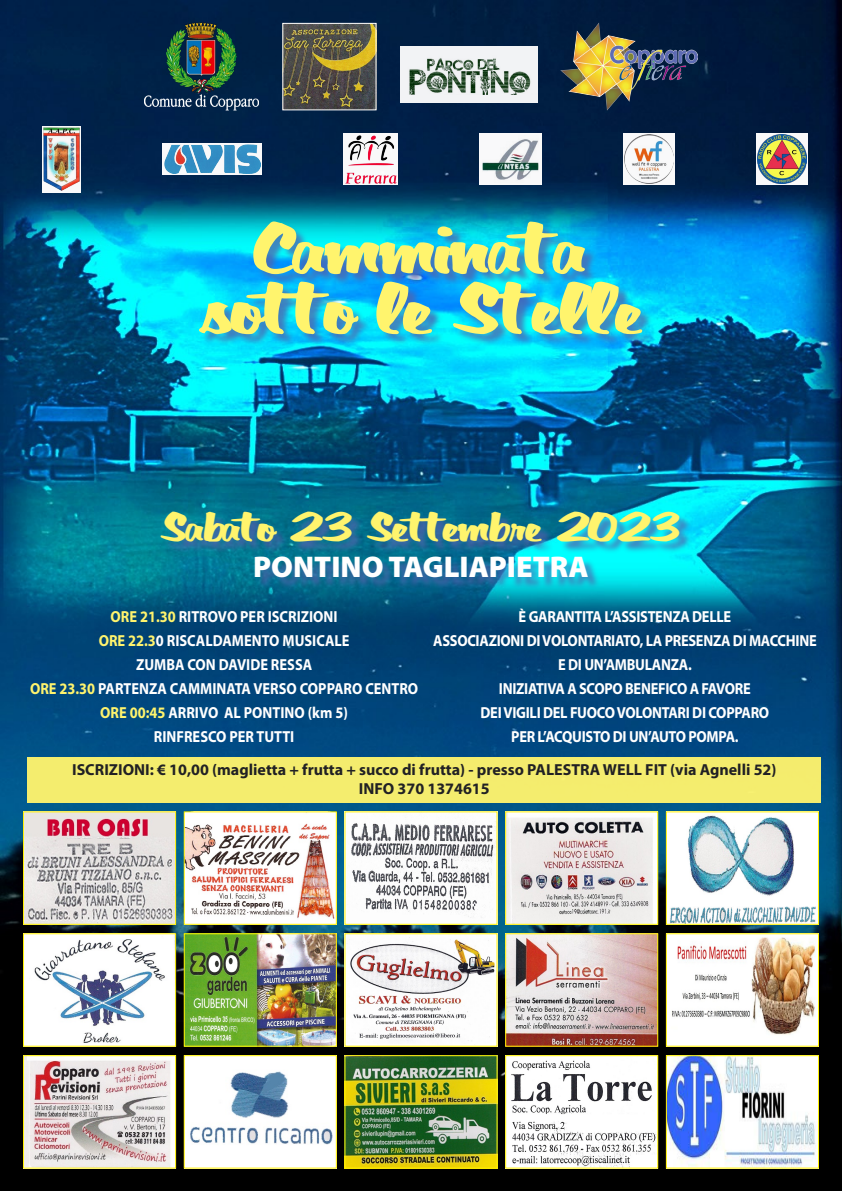
<style>
.page{position:relative;width:842px;height:1191px;background:#fff}
.page>*{position:absolute;margin:0;border:0;box-sizing:border-box;transform-origin:0 0}
.t1{font:64px "Big Fiction Text SP Bold";color:#fff46d}
.t2{font:64px "Big Fiction Text SP Bold";letter-spacing:.025em;color:#fff46d}
.t3{font:36px "Big Fiction Text SP Bold";color:#fff46d}
.t4{font:900 30px "Myriad Pro";color:#fff}
.t5{font:700 16px "Myriad Pro";letter-spacing:-.02em;color:#fff;scale:.9 1}
.t6{font:700 16px "Myriad Pro";color:#fff;scale:.9 1}
.t7{font:700 16px/19.2px "Myriad Pro";color:#231f20;text-align:center}
.s1{font-size:60px}
.s2{color:#fff46d}
</style>
<div class="page">
<img style="left:0;top:0;width:842px;height:1191px">
<img style="left:144px;top:23px;width:115px;height:87px">
<img style="left:284px;top:25px;width:90px;height:83px">
<div style="left:282px;top:23px;width:94px;height:87px;border:1px solid #fff"></div>
<img style="left:25px;top:813px;width:149px;height:109px">
<div style="left:23px;top:811px;width:153px;height:113px;border:1px solid #fff101"></div>
<img style="left:186px;top:813px;width:149px;height:109px">
<img style="left:346px;top:813px;width:149px;height:109px">
<img style="left:507px;top:813px;width:149px;height:109px">
<img style="left:668px;top:813px;width:149px;height:109px">
<div style="left:666px;top:811px;width:153px;height:113px;border:1px solid #fff101"></div>
<img style="left:25px;top:935px;width:149px;height:109px">
<div style="left:23px;top:933px;width:153px;height:113px;border:1px solid #fff101"></div>
<img style="left:186px;top:935px;width:149px;height:109px">
<div style="left:184px;top:933px;width:153px;height:113px;border:1px solid #fff101"></div>
<img style="left:346px;top:935px;width:149px;height:109px">
<img style="left:507px;top:935px;width:149px;height:109px">
<div style="left:505px;top:933px;width:153px;height:113px;border:1px solid #fff101"></div>
<img style="left:668px;top:935px;width:149px;height:109px">
<div style="left:666px;top:933px;width:153px;height:113px;border:1px solid #fff101"></div>
<img style="left:25px;top:1057px;width:149px;height:109px">
<div style="left:23px;top:1055px;width:153px;height:113px;border:1px solid #fff101"></div>
<img style="left:186px;top:1057px;width:149px;height:109px">
<div style="left:184px;top:1055px;width:153px;height:113px;border:1px solid #fff101"></div>
<img style="left:346px;top:1057px;width:149px;height:109px">
<div style="left:344px;top:1055px;width:153px;height:113px;border:1px solid #fff101"></div>
<img style="left:507px;top:1057px;width:149px;height:109px">
<div style="left:505px;top:1055px;width:153px;height:113px;border:1px solid #fff101"></div>
<img style="left:668px;top:1057px;width:149px;height:109px">
<div style="left:666px;top:1055px;width:153px;height:113px;border:1px solid #fff101"></div>
<div style="left:162px;top:222px;width:530px;height:368px;background:#5262ac;opacity:.75"></div>
<img style="left:561px;top:23px;width:137px;height:88px">
<svg style="left:43px;top:126px;width:38px;height:66px"></svg>
<img style="left:44px;top:128px;width:36px;height:62px">
<svg style="left:756px;top:133px;width:52px;height:52px"></svg>
<img style="left:758px;top:135px;width:49px;height:49px">
<svg style="left:163px;top:143px;width:99px;height:32px"></svg>
<img style="left:164px;top:144px;width:96px;height:30px">
<svg style="left:343px;top:133px;width:55px;height:52px"></svg>
<img style="left:345px;top:135px;width:51px;height:48px">
<div style="left:479px;top:133px;width:63px;height:52px;background:#fff"></div>
<img style="left:483px;top:138px;width:56px;height:43px">
<svg style="left:623px;top:133px;width:52px;height:52px"></svg>
<img style="left:625px;top:135px;width:48px;height:49px">
<div style="left:27px;top:757px;width:794px;height:45px;background:#f4ed6e"></div>
<div style="left:400px;top:47px;width:137px;height:56px;background:#f2f3f5"></div>
<img style="left:409px;top:58px;width:122px;height:37px">
<p class="t2" style="left:256px;top:203px;width:331px">Camminata</p>
<p class="t1" style="left:199px;top:263px;width:446px">sotto le Stell<span class="s1">e</span></p>
<p class="t3" style="left:161px;top:501px;width:521px">Sabato 23 Settembre 2023</p>
<p class="t4" style="left:253px;top:546px;width:337px">PONTINO TAGLIAPIETRA</p>
<p class="t6" style="left:111px;top:606px;width:254px"><span class="s2">ORE 21.30</span> RITROVO PER ISCRIZIONI</p>
<p class="t6" style="left:99px;top:630px;width:280px"><span class="s2">ORE 22.3</span>0 RISCALDAMENTO MUSICALE</p>
<p class="t6" style="left:136px;top:654px;width:197px">ZUMBA CON DAVIDE RESSA</p>
<p class="t6" style="left:30px;top:678px;width:433px"><span class="s2">ORE 23.30</span> PARTENZA CAMMINATA VERSO COPPARO CENTRO</p>
<p class="t6" style="left:100px;top:702px;width:277px"><span class="s2">ORE 00:45</span> ARRIVO AL PONTINO (km 5)</p>
<p class="t6" style="left:154px;top:726px;width:158px">RINFRESCO PER TUTTI</p>
<p class="t5" style="left:519px;top:606px;width:238px">È GARANTITA L’ASSISTENZA DELLE</p>
<p class="t5" style="left:433px;top:630px;width:428px">ASSOCIAZIONI DI VOLONTARIATO, LA PRESENZA DI MACCHINE</p>
<p class="t5" style="left:558px;top:654px;width:150px">E DI UN’AMBULANZA.</p>
<p class="t5" style="left:499px;top:678px;width:281px">INIZIATIVA A SCOPO BENEFICO A FAVORE</p>
<p class="t5" style="left:481px;top:702px;width:322px">DEI VIGILI DEL FUOCO VOLONTARI DI COPPARO</p>
<p class="t5" style="left:511px;top:726px;width:254px">PER L’ACQUISTO DI UN’AUTO POMPA.</p>
<p class="t7" style="left:72px;top:759px;width:706px">ISCRIZIONI: € 10,00 (maglietta + frutta + succo di frutta) - presso PALESTRA WELL FIT (via Agnelli 52)<br>INFO 370 1374615</p>
</div>
